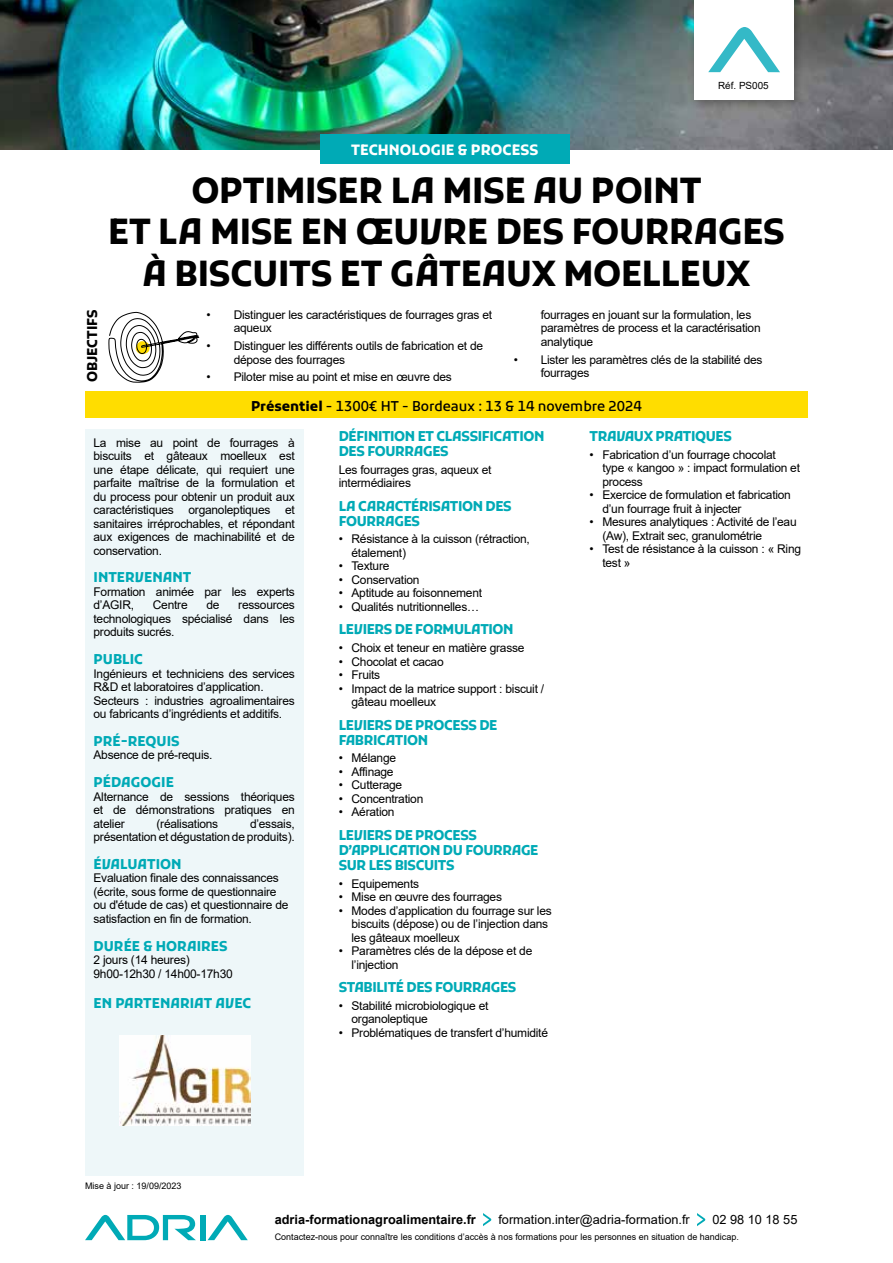
<style>
.page{position:relative;width:893px;height:1263px;background:#fff}
.page>*{position:absolute;margin:0;border:0;box-sizing:border-box;transform-origin:0 0}
.t1{font:700 34.5px/41.4px "Kufam";letter-spacing:-.01em;color:#000;text-align:center}
.t2{font:700 14.25px "Kufam";color:#fff}
.t3{font:700 13.5px/15px "Kufam";letter-spacing:-.03em;color:#00aab6}
.t4{font:700 13.5px "Kufam";color:#00aab6}
.t5{font:500 13.5px "Kufam";color:#000}
.t6{font:700 13.5px "Kufam";color:#000}
.t7{font:12.75px "Arial";color:#000}
.t8{font:700 12.75px "Arial";color:#000}
.t9{font:12px/13.5px "Arial";letter-spacing:-.02em;color:#000}
.t10{font:9.9px "Arial";color:#000}
.t11{font:9px "Arial";color:#000}
.s1{font-weight:700}
</style>
<div class="page">
<div style="left:85px;top:391px;width:723px;height:27px;background:#fd0"></div>
<img style="left:0;top:0;width:893px;height:149px">
<div style="left:320px;top:134px;width:250px;height:30px;background:#00aab6"></div>
<svg style="left:108px;top:311px;width:92px;height:72px"></svg>
<div style="left:85px;top:429px;width:218px;height:747px;background:#eef7f9"></div>
<svg style="left:483px;top:1213px;width:8px;height:13px"></svg>
<svg style="left:697px;top:1213px;width:8px;height:13px"></svg>
<svg style="left:85px;top:1215px;width:111px;height:25px"></svg>
<div style="left:200px;top:1215px;width:6px;height:25px;background:#00aab6"></div>
<svg style="left:208px;top:1215px;width:40px;height:25px"></svg>
<div style="left:689px;top:0;width:116px;height:110px;background:#000;opacity:.3"></div>
<div style="left:694px;top:0;width:100px;height:99px;background:#fff"></div>
<svg style="left:708px;top:27px;width:72px;height:45px"></svg>
<img style="left:119px;top:1035px;width:131px;height:90px">
<p class="t2" style="left:351px;top:141px;width:189px">TECHNOLOGIE &amp; PROCESS</p>
<p class="t10" style="left:718px;top:78px;width:52px">Réf. PS005</p>
<p class="t6" style="left:85px;top:382px;width:75px;rotate:-90deg">OBJECTIFS</p>
<h1 class="t1" style="left:108px;top:170px;width:678px">OPTIMISER LA MISE AU POINT<br>ET LA MISE EN ŒUVRE DES FOURRAGES<br>À BISCUITS ET GÂTEAUX MOELLEUX</h1>
<p class="t9" style="left:234px;top:308px;width:260px;text-indent:-27px">• Distinguer les caractéristiques de fourrages gras et aqueux</p>
<p class="t9" style="left:234px;top:339px;width:251px;text-indent:-27px">• Distinguer les différents outils de fabrication et de dépose des fourrages</p>
<p class="t9" style="left:207px;top:370px;width:247px">• Piloter mise au point et mise en œuvre des</p>
<p class="t9" style="left:541px;top:308px;width:222px">fourrages en jouant sur la formulation, les paramètres de process et la caractérisation analytique</p>
<p class="t9" style="left:541px;top:352px;width:223px;text-indent:-27px">• Lister les paramètres clés de la stabilité des fourrages</p>
<p class="t5" style="left:251px;top:398px;width:392px"><span class="s1">Présentiel</span> - 1300€ HT - Bordeaux : 13 &amp; 14 novembre 2024</p>
<p class="t9" style="left:94px;top:435px;width:203px;text-align:justify">La mise au point de fourrages à biscuits et gâteaux moelleux est une étape délicate, qui requiert une parfaite maîtrise de la formulation et du process pour obtenir un produit aux caractéristiques organoleptiques et sanitaires irréprochables, et répondant aux exigences de machinabilité et de conservation.</p>
<p class="t4" style="left:94px;top:570px;width:99px">INTERVENANT</p>
<p class="t9" style="left:94px;top:585px;width:203px">Formation animée par les experts d’AGIR,</p>
<p class="t9" style="left:153px;top:598px;width:36px">Centre</p>
<p class="t9" style="left:206px;top:598px;width:15px">de</p>
<p class="t9" style="left:94px;top:598px;width:203px;text-align:justify;text-indent:145px">ressources technologiques spécialisé dans les produits sucrés.</p>
<p class="t3" style="left:94px;top:652px;width:51px">PUBLIC</p>
<p class="t9" style="left:94px;top:666px;width:203px">Ingénieurs et techniciens des services R&amp;D et laboratoires d’application.<br>Secteurs : industries agroalimentaires ou fabricants d’ingrédients et additifs.</p>
<p class="t4" style="left:94px;top:733px;width:88px">PRÉ-REQUIS</p>
<p class="t9" style="left:94px;top:748px;width:121px">Absence de pré-requis.</p>
<p class="t4" style="left:94px;top:774px;width:82px">PÉDAGOGIE</p>
<p class="t9" style="left:94px;top:789px;width:203px;text-align:justify">Alternance de sessions théoriques et de démonstrations pratiques en atelier</p>
<p class="t9" style="left:156px;top:816px;width:63px">(réalisations</p>
<p class="t9" style="left:94px;top:816px;width:203px;text-align:right">d’essais,<br>présentation et dégustation de produits).</p>
<p class="t4" style="left:94px;top:856px;width:90px">ÉVALUATION</p>
<p class="t9" style="left:94px;top:871px;width:196px">Evaluation finale des connaissances (écrite, sous forme de questionnaire ou d'étude de cas) et questionnaire de satisfaction en fin de formation.</p>
<p class="t4" style="left:94px;top:938px;width:136px">DURÉE &amp; HORAIRES</p>
<p class="t9" style="left:94px;top:953px;width:141px">2 jours (14 heures)<br>9h00-12h30 / 14h00-17h30</p>
<p class="t4" style="left:94px;top:995px;width:159px">EN PARTENARIAT AVEC</p>
<p class="t3" style="left:339px;top:429px;width:207px">DÉFINITION ET CLASSIFICATION<br>DES FOURRAGES</p>
<p class="t9" style="left:339px;top:462px;width:154px">Les fourrages gras, aqueux et intermédiaires</p>
<p class="t3" style="left:339px;top:498px;width:175px">LA CARACTÉRISATION DES<br>FOURRAGES</p>
<p class="t9" style="left:351px;top:532px;width:180px;text-indent:-13px">• Résistance à la cuisson (rétraction, étalement)</p>
<p class="t9" style="left:339px;top:559px;width:52px">• Texture</p>
<p class="t9" style="left:339px;top:573px;width:82px">• Conservation</p>
<p class="t9" style="left:339px;top:586px;width:145px">• Aptitude au foisonnement</p>
<p class="t9" style="left:339px;top:600px;width:142px">• Qualités nutritionnelles…</p>
<p class="t3" style="left:339px;top:622px;width:176px">LEVIERS DE FORMULATION</p>
<p class="t9" style="left:339px;top:641px;width:187px">• Choix et teneur en matière grasse</p>
<p class="t9" style="left:339px;top:654px;width:106px">• Chocolat et cacao</p>
<p class="t9" style="left:339px;top:668px;width:43px">• Fruits</p>
<p class="t9" style="left:351px;top:681px;width:194px;text-indent:-13px">• Impact de la matrice support : biscuit / gâteau moelleux</p>
<p class="t3" style="left:339px;top:717px;width:160px">LEVIERS DE PROCESS DE<br>FABRICATION</p>
<p class="t9" style="left:339px;top:751px;width:59px">• Mélange</p>
<p class="t9" style="left:339px;top:765px;width:56px">• Affinage</p>
<p class="t9" style="left:339px;top:778px;width:65px">• Cutterage</p>
<p class="t9" style="left:339px;top:792px;width:86px">• Concentration</p>
<p class="t9" style="left:339px;top:805px;width:57px">• Aération</p>
<p class="t3" style="left:339px;top:828px;width:201px">LEVIERS DE PROCESS<br>D’APPLICATION DU FOURRAGE<br>SUR LES BISCUITS</p>
<p class="t9" style="left:339px;top:877px;width:82px">• Equipements</p>
<p class="t9" style="left:339px;top:890px;width:165px">• Mise en œuvre des fourrages</p>
<p class="t9" style="left:351px;top:904px;width:202px;text-indent:-13px">• Modes d’application du fourrage sur les biscuits (dépose) ou de l’injection dans les gâteaux moelleux</p>
<p class="t9" style="left:351px;top:944px;width:182px;text-indent:-13px">• Paramètres clés de la dépose et de l’injection</p>
<p class="t3" style="left:339px;top:980px;width:179px">STABILITÉ DES FOURRAGES</p>
<p class="t9" style="left:351px;top:999px;width:138px;text-indent:-13px">• Stabilité microbiologique et organoleptique</p>
<p class="t9" style="left:339px;top:1026px;width:211px">• Problématiques de transfert d’humidité</p>
<p class="t3" style="left:590px;top:429px;width:144px">TRAVAUX PRATIQUES</p>
<p class="t9" style="left:602px;top:447px;width:199px;text-indent:-13px">• Fabrication d’un fourrage chocolat type « kangoo » : impact formulation et process</p>
<p class="t9" style="left:602px;top:488px;width:190px;text-indent:-13px">• Exercice de formulation et fabrication d’un fourrage fruit à injecter</p>
<p class="t9" style="left:602px;top:515px;width:196px;text-indent:-13px">• Mesures analytiques : Activité de l’eau (Aw), Extrait sec, granulométrie</p>
<p class="t9" style="left:602px;top:542px;width:200px;text-indent:-13px">• Test de résistance à la cuisson : « Ring test »</p>
<p class="t11" style="left:85px;top:1180px;width:98px">Mise à jour : 19/09/2023</p>
<p class="t8" style="left:275px;top:1210px;width:203px">adria-formationagroalimentaire.fr</p>
<p class="t7" style="left:498px;top:1211px;width:193px">formation.inter@adria-formation.fr</p>
<p class="t7" style="left:712px;top:1211px;width:87px">02 98 10 18 55</p>
<p class="t11" style="left:275px;top:1231px;width:466px">Contactez-nous pour connaître les conditions d’accès à nos formations pour les personnes en situation de handicap.</p>
</div>
